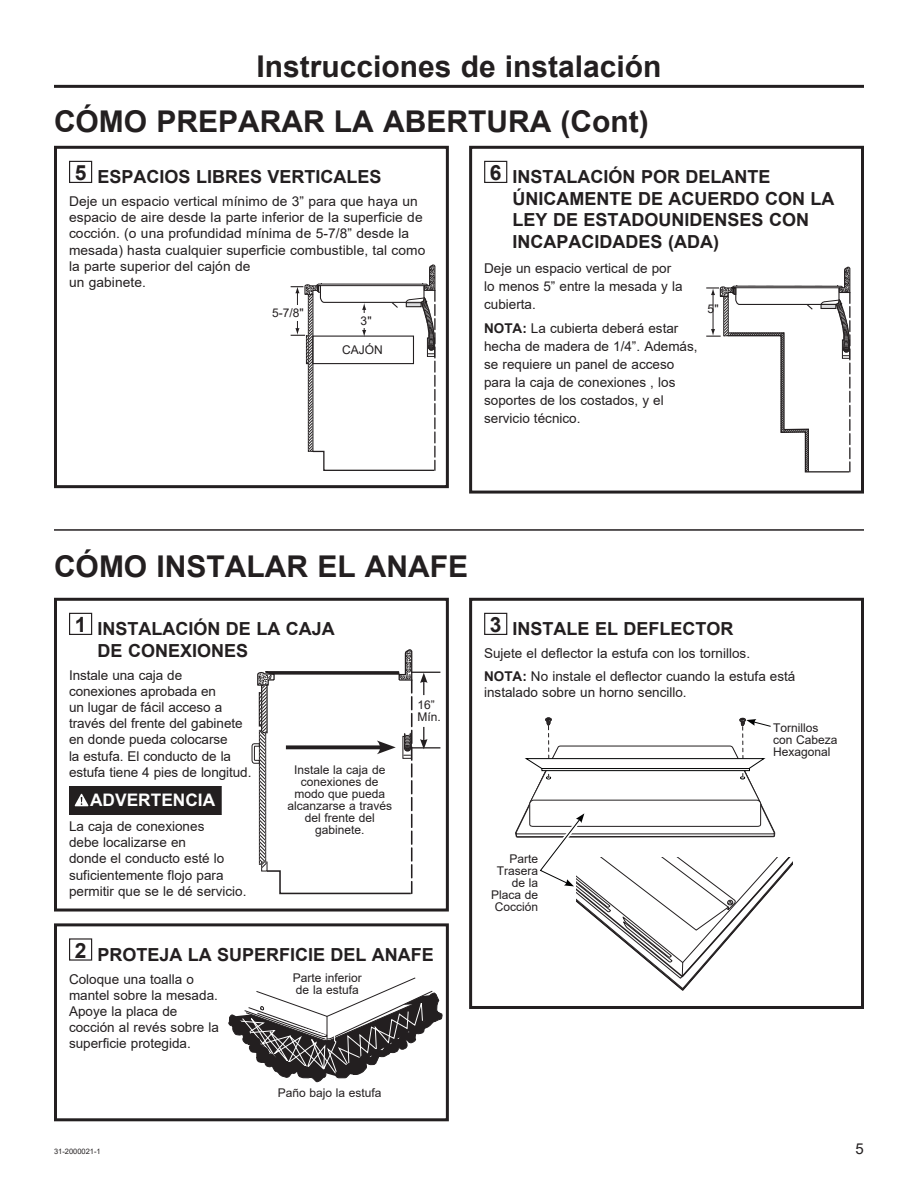
<style>
.page{position:relative;width:918px;height:1188px;background:#fff}
.page>*{position:absolute;margin:0;border:0;box-sizing:border-box;transform-origin:0 0}
.t1{font:700 30px/54.4px "Arial";color:#231f20}
.t2{font:700 18px/21.6px "Arial";color:#231f20}
.t3{font:700 17.4px "Arial";color:#fff}
.t4{font:15px "Arial";color:#231f20}
.t5{font:13.5px/16.2px "Arial";color:#231f20}
.t6{font:13.05px "GE Inspira";color:#231f20}
.t7{font:12px/12px "Arial";color:#231f20}
.t8{font:7.5px "Arial";color:#231f20}
.s1{font-weight:700}
</style>
<div class="page">
<hr style="left:54px;top:85px;width:810px;height:3px;background:#231f20">
<div style="left:69px;top:161px;width:23px;height:22px;border:1px solid #231f20"></div>
<div style="left:54px;top:146px;width:395px;height:342px;border:3px solid #231f20"></div>
<div style="left:69px;top:613px;width:23px;height:22px;border:1px solid #231f20"></div>
<div style="left:69px;top:786px;width:152px;height:29px;background:#231f20"></div>
<svg style="left:75px;top:794px;width:14px;height:12px"></svg>
<div style="left:54px;top:598px;width:395px;height:314px;border:3px solid #231f20"></div>
<div style="left:69px;top:938px;width:23px;height:23px;border:1px solid #231f20"></div>
<div style="left:54px;top:923px;width:395px;height:198px;border:3px solid #231f20"></div>
<div style="left:484px;top:613px;width:23px;height:22px;border:1px solid #231f20"></div>
<div style="left:469px;top:598px;width:395px;height:411px;border:3px solid #231f20"></div>
<div style="left:484px;top:161px;width:23px;height:22px;border:1px solid #231f20"></div>
<div style="left:469px;top:146px;width:395px;height:348px;border:3px solid #231f20"></div>
<svg style="left:251px;top:649px;width:189px;height:246px"></svg>
<div style="left:281px;top:764px;width:118px;height:81px;background:#fff"></div>
<div style="left:416px;top:699px;width:28px;height:25px;background:#fff"></div>
<svg style="left:228px;top:977px;width:214px;height:105px"></svg>
<svg style="left:515px;top:717px;width:278px;height:274px"></svg>
<hr style="left:54px;top:529px;width:810px;height:2px;background:#231f20">
<svg style="left:291px;top:264px;width:145px;height:207px"></svg>
<div style="left:353px;top:313px;width:27px;height:14px;background:#fff"></div>
<div style="left:269px;top:305px;width:36px;height:15px;background:#fff"></div>
<div style="left:326px;top:340px;width:73px;height:18px;background:#fff"></div>
<div style="left:320px;top:275px;width:105px;height:7px;background:#fff"></div>
<svg style="left:706px;top:266px;width:145px;height:207px"></svg>
<div style="left:733px;top:277px;width:108px;height:7px;background:#fff"></div>
<h1 class="t1" style="left:54px;top:40px;width:609px;text-indent:202px">Instrucciones de instalación<br>CÓMO PREPARAR LA ABERTURA (Cont)</h1>
<h2 class="t2" style="left:75px;top:166px;width:308px"><sup>5</sup> ESPACIOS LIBRES VERTICALES</h2>
<p class="t5" style="left:69px;top:193px;width:358px">Deje un espacio vertical mínimo de 3” para que haya un espacio de aire desde la parte inferior de la superficie de cocción. (o una profundidad mínima de 5-7/8” desde la mesada) hasta cualquier superficie combustible, tal como la parte superior del cajón de<br>un gabinete.</p>
<p class="t7" style="left:272px;top:307px;width:33px">5-7/8"</p>
<p class="t7" style="left:361px;top:315px;width:12px">3"</p>
<p class="t7" style="left:342px;top:343px;width:42px">CAJÓN</p>
<p class="t6" style="left:342px;top:341px;width:50px">DRAWER</p>
<h2 class="t2" style="left:513px;top:166px;width:323px;text-indent:-23px"><sup>6</sup> INSTALACIÓN POR DELANTE<br>ÚNICAMENTE DE ACUERDO CON LA<br>LEY DE ESTADOUNIDENSES CON<br>INCAPACIDADES (ADA)</h2>
<p class="t5" style="left:484px;top:259px;width:200px;line-height:18px">Deje un espacio vertical de por lo menos 5” entre la mesada y la cubierta.</p>
<p class="t5" style="left:484px;top:320px;width:215px;line-height:18px"><span class="s1">NOTA:</span> La cubierta deberá estar hecha de madera de 1/4”. Además, se requiere un panel de acceso para la caja de conexiones , los soportes de los costados, y el servicio técnico.</p>
<p class="t7" style="left:708px;top:303px;width:12px">5"</p>
<h1 class="t1" style="left:54px;top:539px;width:416px">CÓMO INSTALAR EL ANAFE</h1>
<h2 class="t2" style="left:97px;top:618px;width:239px;text-indent:-23px"><sup>1</sup> INSTALACIÓN DE LA CAJA<br>DE CONEXIONES</h2>
<p class="t5" style="left:69px;top:667px;width:184px">Instale una caja de conexiones aprobada en<br>un lugar de fácil acceso a través del frente del gabinete en donde pueda colocarse<br>la estufa. El conducto de la estufa tiene 4 pies de longitud.</p>
<p class="t3" style="left:90px;top:790px;width:127px">ADVERTENCIA</p>
<p class="t5" style="left:69px;top:818px;width:179px">La caja de conexiones<br>debe localizarse en<br>donde el conducto esté lo suficientemente flojo para permitir que se le dé servicio.</p>
<p class="t7" style="left:287px;top:764px;width:106px;text-align:center">Instale la caja de conexiones de modo que pueda alcanzarse a través del frente del gabinete.</p>
<p class="t7" style="left:418px;top:699px;width:25px">16”<br>Mín.</p>
<h2 class="t2" style="left:75px;top:944px;width:361px"><sup>2</sup> PROTEJA LA SUPERFICIE DEL ANAFE</h2>
<p class="t5" style="left:69px;top:971px;width:152px">Coloque una toalla o mantel sobre la mesada.<br>Apoye la placa de cocción al revés sobre la superficie protegida.</p>
<p class="t7" style="left:293px;top:971px;width:71px">Parte inferior de la estufa</p>
<p class="t7" style="left:278px;top:1086px;width:105px">Paño bajo la estufa</p>
<h2 class="t2" style="left:490px;top:618px;width:245px"><sup>3</sup> INSTALE EL DEFLECTOR</h2>
<p class="t5" style="left:484px;top:642px;width:313px;line-height:23px">Sujete el deflector la estufa con los tornillos.<br><span class="s1">NOTA:</span> No instale el deflector cuando la estufa está</p>
<p class="t5" style="left:484px;top:684px;width:204px">instalado sobre un horno sencillo.</p>
<p class="t7" style="left:491px;top:853px;width:49px;text-align:right">Parte<br>Trasera de la<br>Placa de<br>Cocción</p>
<p class="t7" style="left:773px;top:722px;width:66px">Tornillos con Cabeza<br>Hexagonal</p>
<p class="t8" style="left:54px;top:1147px;width:48px">31-2000021-1</p>
<p class="t4" style="left:856px;top:1141px;width:10px">5</p>
</div>
